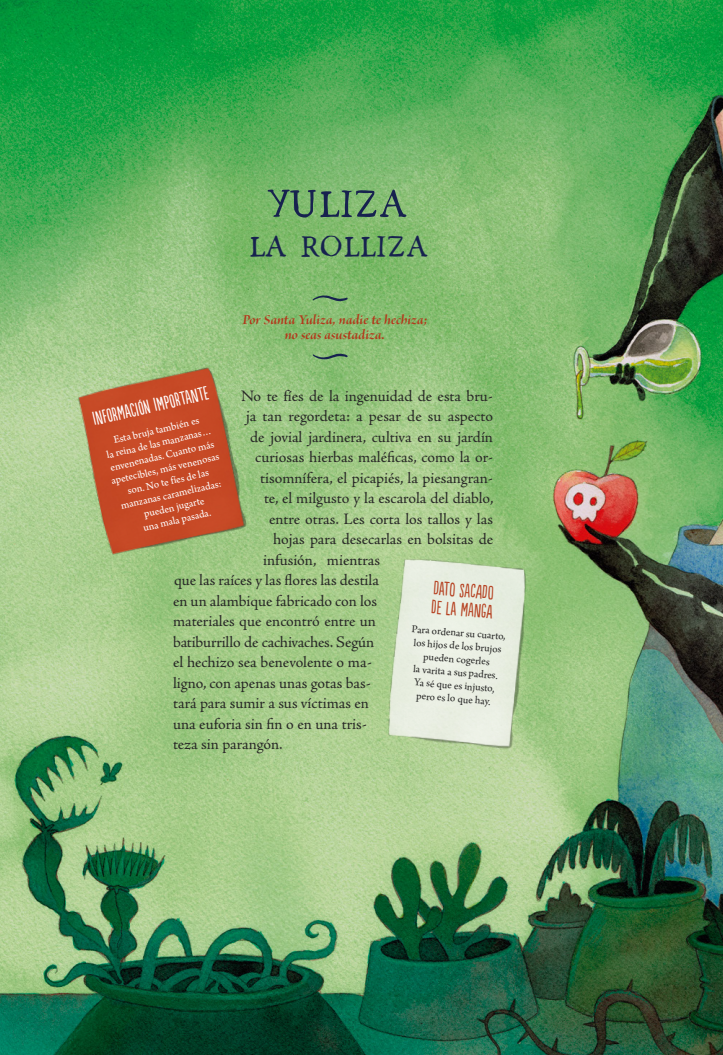
<style>
.page{position:relative;width:723px;height:1055px;background:#fff}
.page>*{position:absolute;margin:0;border:0;box-sizing:border-box;transform-origin:0 0}
.Estilo_de_párrafo_1{font:52px "Spring Market ALP";color:#17224f}
.Estilo_de_párrafo_1-2{font:40px "Spring Market ALP";color:#17224f}
.TXT_cab_CONOCER{font:18px "Populaire";color:#fff}
.TXT_MANGA_CAB{font:18px/19px "Populaire";color:#b64222}
.TXT_principal{font:16px "Adobe Jenson Pro";color:#282827}
.TXT_centra_Intro{font:15px/15px "Brioso Pro Bold It Disp";letter-spacing:.005em;color:#b3381b;text-align:center}
.TXT_MANGA_INFO{font:11px/13.2px "Arno Pro";color:#fff;text-align:center}
.TXT_MANGA_INFO-2{font:11px/13.2px "Arno Pro";color:#282827;text-align:center}
</style>
<div class="page">
<img style="left:0;top:0;width:723px;height:1054px">
<img style="left:371px;top:551px;width:176px;height:220px">
<img style="left:58px;top:347px;width:209px;height:228px">
<svg style="left:312px;top:295px;width:36px;height:6px"></svg>
<svg style="left:312px;top:353px;width:36px;height:7px"></svg>
<p class="Estilo_de_párrafo_1" style="left:269px;top:177px;width:140px">YULIZA</p>
<p class="Estilo_de_párrafo_1-2" style="left:248px;top:226px;width:182px">LA ROLLIZA</p>
<p class="TXT_centra_Intro" style="left:242px;top:312px;width:186px">Por Santa Yuliza, nadie te hechiza; no seas asustadiza.</p>
<p class="TXT_cab_CONOCER" style="left:91px;top:409px;width:120px;rotate:-13deg">INFORMACIÓN IMPORTANTE</p>
<p class="TXT_principal" style="left:241px;top:386px;width:254px">No te fíes de la ingenuidad de esta bru-</p>
<p class="TXT_principal" style="left:246px;top:407px;width:248px">ja tan regordeta: a pesar de su aspecto</p>
<p class="TXT_principal" style="left:250px;top:427px;width:244px">de jovial jardinera, cultiva en su jardín</p>
<p class="TXT_principal" style="left:255px;top:448px;width:240px">curiosas hierbas maléficas, como la or-</p>
<p class="TXT_principal" style="left:260px;top:468px;width:235px">tisomnífera, el picapiés, la piesangran-</p>
<p class="TXT_principal" style="left:264px;top:489px;width:231px">te, el milgusto y la escarola del diablo,</p>
<p class="TXT_principal" style="left:269px;top:509px;width:226px">entre otras. Les corta los tallos y las</p>
<p class="TXT_principal" style="left:273px;top:530px;width:221px">hojas para desecarlas en bolsitas de</p>
<p class="TXT_principal" style="left:263px;top:550px;width:119px">infusión, mientras</p>
<p class="TXT_principal" style="left:174px;top:571px;width:206px">que las raíces y las flores las destila</p>
<p class="TXT_principal" style="left:173px;top:591px;width:205px">en un alambique fabricado con los</p>
<p class="TXT_principal" style="left:173px;top:612px;width:204px">materiales que encontró entre un</p>
<p class="TXT_principal" style="left:173px;top:632px;width:203px">batiburrillo de cachivaches. Según</p>
<p class="TXT_principal" style="left:173px;top:653px;width:201px">el hechizo sea benevolente o ma-</p>
<p class="TXT_principal" style="left:173px;top:673px;width:200px">ligno, con apenas unas gotas bas-</p>
<p class="TXT_principal" style="left:173px;top:694px;width:197px">tará para sumir a sus víctimas en</p>
<p class="TXT_principal" style="left:173px;top:714px;width:196px">una euforia sin fin o en una tris-</p>
<p class="TXT_principal" style="left:173px;top:735px;width:111px">teza sin parangón.</p>
<p class="TXT_MANGA_INFO" style="left:101px;top:436px;width:112px;rotate:-13deg">Esta bruja también es<br>la reina de las manzanas… envenenadas. Cuanto más apetecibles, más venenosas son. No te fíes de las manzanas caramelizadas: pueden jugarte<br>una mala pasada.</p>
<p class="TXT_MANGA_CAB" style="left:434px;top:579px;width:63px;rotate:5deg">DATO SACADO<br>DE LA MANGA</p>
<p class="TXT_MANGA_INFO-2" style="left:412px;top:622px;width:95px;rotate:5deg">Para ordenar su cuarto, los hijos de los brujos pueden cogerles<br>la varita a sus padres.<br>Ya sé que es injusto, pero es lo que hay.</p>
</div>
